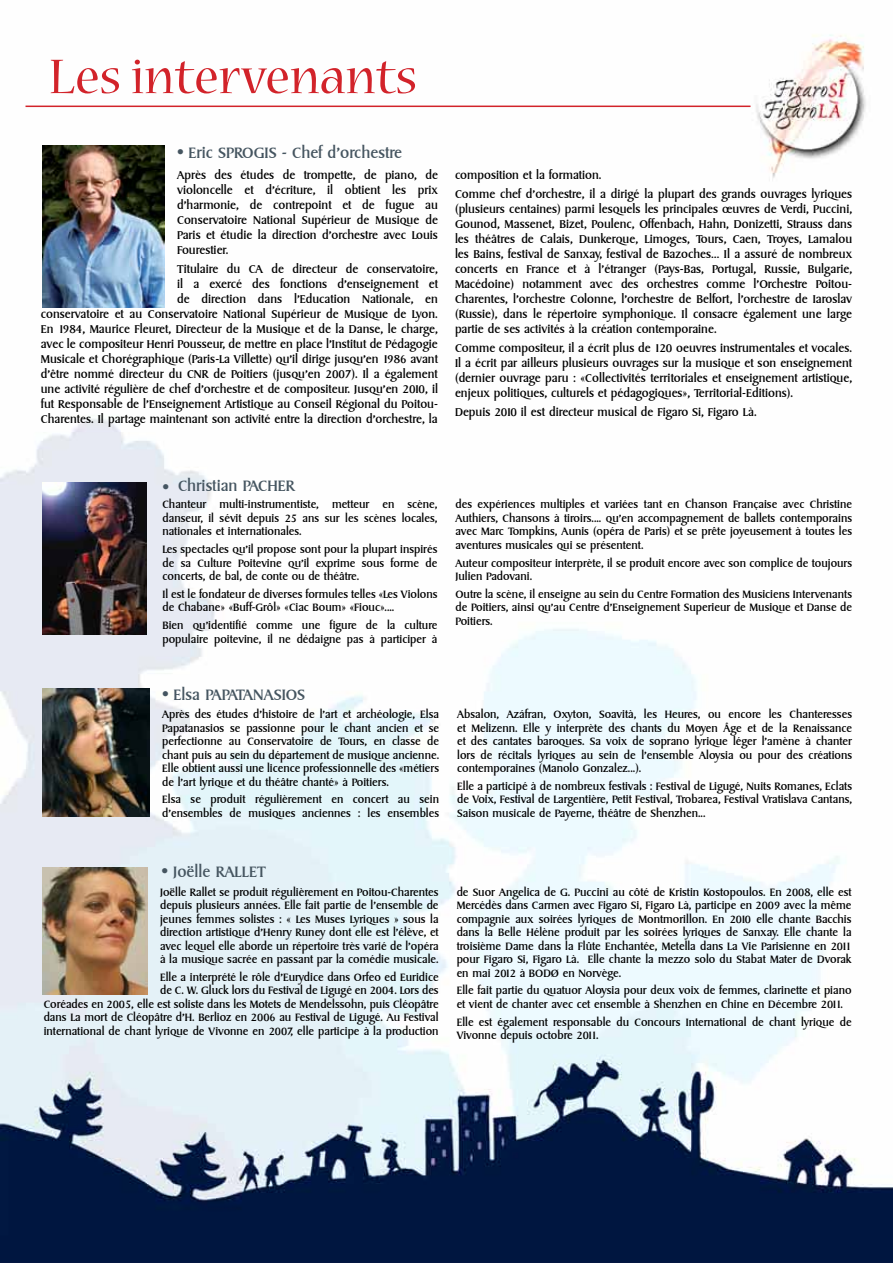
<style>
.page{position:relative;width:893px;height:1263px;background:#fff}
.page>*{position:absolute;margin:0;border:0;box-sizing:border-box;transform-origin:0 0}
.t1{font:54px "Nueva Std";color:#d2232a}
.t2{font:18px "Opera SF";color:#455560}
.t3{font:13.5px/15px "Opera SF";color:#000;text-align:justify}
.t4{font:12.75px/13.5px "Opera SF";color:#000;text-align:justify}
</style>
<div class="page">
<img style="left:0;top:34px;width:893px;height:1229px">
<hr style="left:26px;top:106px;width:724px;height:1px;background:#d2232a">
<img style="left:43px;top:482px;width:103px;height:152px">
<img style="left:43px;top:688px;width:106px;height:129px">
<img style="left:43px;top:868px;width:104px;height:126px">
<img style="left:43px;top:146px;width:121px;height:162px">
<h1 class="t1" style="left:49px;top:52px;width:370px">Les intervenants</h1>
<h2 class="t2" style="left:177px;top:143px;width:59px">● Eric Sprogis</h2>
<h2 class="t2" style="left:282px;top:143px;width:122px">- Chef d’orchestre</h2>
<p class="t3" style="left:177px;top:167px;width:262px">Après des études de trompette, de piano, de violoncelle et d’écriture, il obtient les prix d’harmonie, de contrepoint et de fugue au Conservatoire National Supérieur de Musique de Paris et étudie la direction d’orchestre avec Louis Fourestier.</p>
<p class="t3" style="left:41px;top:262px;width:399px;text-align:right">Titulaire du CA de directeur de conservatoire,<br>il a exercé des fonctions d’enseignement et<br>de direction dans l’Education Nationale, en<br>conservatoire et au Conservatoire National Supérieur de Musique de Lyon.<br>En 1984, Maurice Fleuret, Directeur de la Musique et de la Danse, le charge, avec le compositeur Henri Pousseur, de mettre en place l’Institut de Pédagogie Musicale et Chorégraphique (Paris-La Villette) qu’il dirige jusqu’en 1986 avant d’être nommé directeur du CNR de Poitiers (jusqu’en 2007). Il a également une activité régulière de chef d’orchestre et de compositeur. Jusqu’en 2010, il fut Responsable de l’Enseignement Artistique au Conseil Régional du Poitou-Charentes. Il partage maintenant son activité entre la direction d’orchestre, la</p>
<p class="t3" style="left:455px;top:165px;width:399px;line-height:19.2px">composition et la formation.<br>Comme chef d’orchestre, il a dirigé la plupart des grands ouvrages lyriques</p>
<p class="t3" style="left:455px;top:202px;width:399px">(plusieurs centaines) parmi lesquels les principales œuvres de Verdi, Puccini, Gounod, Massenet, Bizet, Poulenc, Offenbach, Hahn, Donizetti, Strauss dans les théâtres de Calais, Dunkerque, Limoges, Tours, Caen, Troyes, Lamalou les Bains, festival de Sanxay, festival de Bazoches… Il a assuré de nombreux concerts en France et à l’étranger (Pays-Bas, Portugal, Russie, Bulgarie, Macédoine) notamment avec des orchestres comme l’Orchestre Poitou-Charentes, l’orchestre Colonne, l’orchestre de Belfort, l’orchestre de Iaroslav (Russie), dans le répertoire symphonique. Il consacre également une large partie de ses activités à la création contemporaine.</p>
<p class="t3" style="left:455px;top:341px;width:399px">Comme compositeur, il a écrit plus de 120 oeuvres instrumentales et vocales.<br>Il a écrit par ailleurs plusieurs ouvrages sur la musique et son enseignement (dernier ouvrage paru : «Collectivités territoriales et enseignement artistique, enjeux politiques, culturels et pédagogiques», Territorial-Editions).</p>
<p class="t3" style="left:455px;top:405px;width:303px">Depuis 2010 il est directeur musical de Figaro Si, Figaro Là.</p>
<h2 class="t2" style="left:162px;top:476px;width:134px">● Christian PACHER</h2>
<p class="t4" style="left:162px;top:498px;width:277px">Chanteur multi-instrumentiste, metteur en scène, danseur, il sévit depuis 25 ans sur les scènes locales, nationales et internationales.</p>
<p class="t4" style="left:162px;top:543px;width:277px">Les spectacles qu’il propose sont pour la plupart inspirés de sa Culture Poitevine qu’il exprime sous forme de concerts, de bal, de conte ou de théâtre.</p>
<p class="t4" style="left:162px;top:588px;width:277px">Il est le fondateur de diverses formules telles «Les Violons de Chabane» «Buff-Grôl» «Ciac Boum» «Fiouc»....</p>
<p class="t4" style="left:162px;top:619px;width:276px">Bien qu’identifié comme une figure de la culture populaire poitevine, il ne dédaigne pas à participer à</p>
<h2 class="t2" style="left:162px;top:685px;width:144px">● Elsa PAPATANASIOS</h2>
<p class="t4" style="left:162px;top:708px;width:278px">Après des études d’histoire de l’art et archéologie, Elsa Papatanasios se passionne pour le chant ancien et se perfectionne au Conservatoire de Tours, en classe de chant puis au sein du département de musique ancienne.<br>Elle obtient aussi une licence professionnelle des «métiers de l’art lyrique et du théâtre chanté» à Poitiers.</p>
<p class="t4" style="left:162px;top:793px;width:278px">Elsa se produit régulièrement en concert au sein d’ensembles de musiques anciennes : les ensembles</p>
<p class="t4" style="left:455px;top:498px;width:398px">des expériences multiples et variées tant en Chanson Française avec Christine Authiers, Chansons à tiroirs.... qu’en accompagnement de ballets contemporains avec Marc Tompkins, Aunis (opéra de Paris) et se prête joyeusement à toutes les aventures musicales qui se présentent.</p>
<p class="t4" style="left:455px;top:556px;width:398px">Auteur compositeur interprète, il se produit encore avec son complice de toujours<br>Julien Padovani.</p>
<p class="t4" style="left:455px;top:588px;width:398px">Outre la scène, il enseigne au sein du Centre Formation des Musiciens Intervenants de Poitiers, ainsi qu’au Centre d’Enseignement Superieur de Musique et Danse de Poitiers.</p>
<p class="t4" style="left:457px;top:708px;width:396px">Absalon, Azáfran, Oxyton, Soavità, les Heures, ou encore les Chanteresses et Melizenn. Elle y interprète des chants du Moyen Âge et de la Renaissance et des cantates baroques. Sa voix de soprano lyrique léger l’amène à chanter lors de récitals lyriques au sein de l’ensemble Aloysia ou pour des créations contemporaines (Manolo Gonzalez...).</p>
<p class="t4" style="left:457px;top:780px;width:396px">Elle a participé à de nombreux festivals : Festival de Ligugé, Nuits Romanes, Eclats de Voix, Festival de Largentière, Petit Festival, Trobarea, Festival Vratislava Cantans, Saison musicale de Payerne, théâtre de Shenzhen...</p>
<h2 class="t2" style="left:161px;top:862px;width:106px">● Joëlle RALLET</h2>
<p class="t4" style="left:160px;top:885px;width:280px">Joëlle Rallet se produit régulièrement en Poitou-Charentes depuis plusieurs années. Elle fait partie de l’ensemble de jeunes femmes solistes : « Les Muses Lyriques » sous la direction artistique d’Henry Runey dont elle est l’élève, et avec lequel elle aborde un répertoire très varié de l’opéra à la musique sacrée en passant par la comédie musicale.</p>
<p class="t4" style="left:44px;top:971px;width:396px;text-align:right">Elle a interprété le rôle d’Eurydice dans Orfeo ed Euridice<br>de C. W. Gluck lors du Festival de Ligugé en 2004. Lors des<br>Coréades en 2005, elle est soliste dans les Motets de Mendelssohn, puis Cléopâtre dans La mort de Cléopâtre d’H. Berlioz en 2006 au Festival de Ligugé. Au Festival international de chant lyrique de Vivonne en 2007, elle participe à la production</p>
<p class="t4" style="left:457px;top:885px;width:397px">de Suor Angelica de G. Puccini au côté de Kristin Kostopoulos. En 2008, elle est Mercédès dans Carmen avec Figaro Si, Figaro Là, participe en 2009 avec la même compagnie aux soirées lyriques de Montmorillon. En 2010 elle chante Bacchis dans la Belle Hélène produit par les soirées lyriques de Sanxay. Elle chante la troisième Dame dans la Flûte Enchantée, Metella dans La Vie Parisienne en 2011 pour Figaro Si, Figaro Là. Elle chante la mezzo solo du Stabat Mater de Dvorak en mai 2012 à BODØ en Norvège.</p>
<p class="t4" style="left:457px;top:984px;width:396px">Elle fait partie du quatuor Aloysia pour deux voix de femmes, clarinette et piano et vient de chanter avec cet ensemble à Shenzhen en Chine en Décembre 2011.</p>
<p class="t4" style="left:457px;top:1015px;width:396px">Elle est également responsable du Concours International de chant lyrique de<br>Vivonne depuis octobre 2011.</p>
</div>
